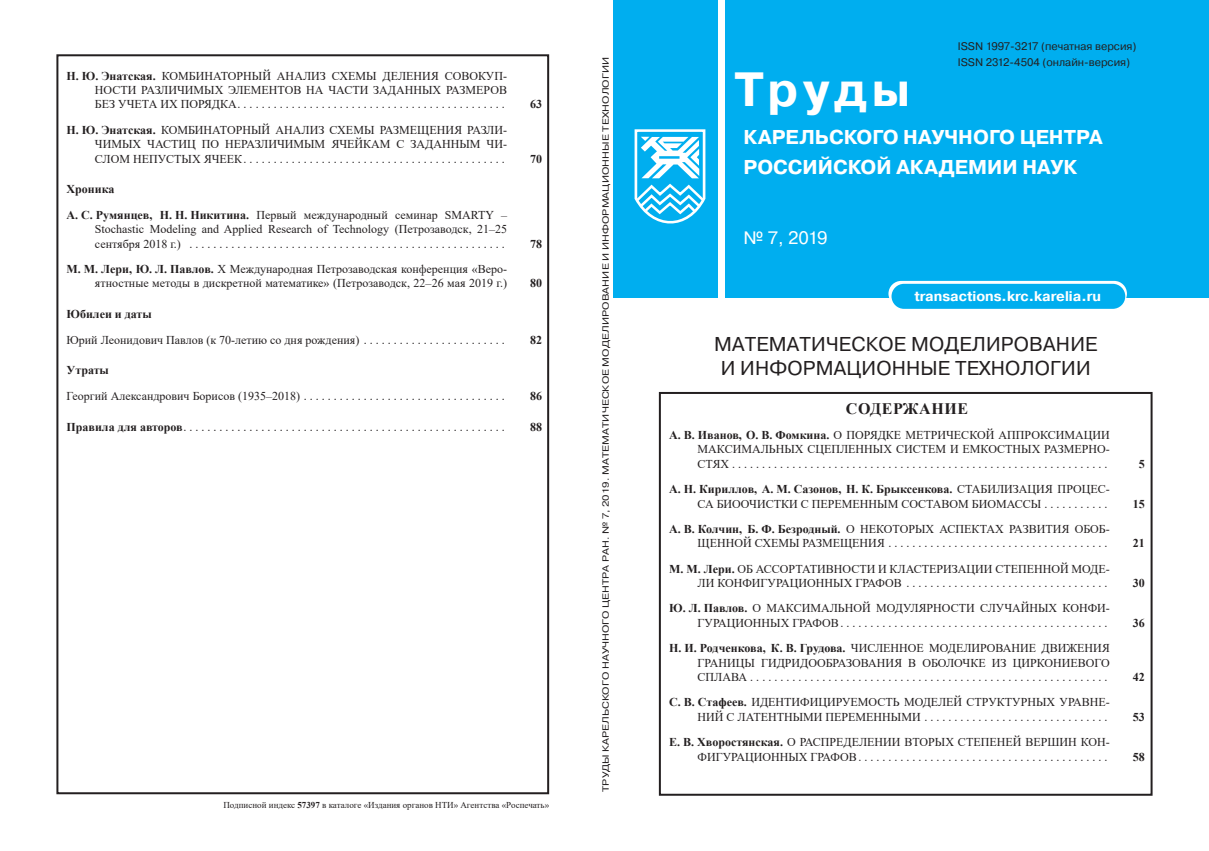
<style>
.page{position:relative;width:1209px;height:851px;background:#fff}
.page>*{position:absolute;margin:0;border:0;box-sizing:border-box;transform-origin:0 0}
.t1{font:700 48px "Pragmatica";letter-spacing:.1em;color:#fff}
.t2{font:20px/24px "Pragmatica";letter-spacing:.01em;color:#231f20;text-align:center}
.t3{font:700 20px/30px "Pragmatica";color:#fff}
.t4{font:18px "Pragmatica";color:#fff}
.t5{font:700 16px "Times New Roman";letter-spacing:.035em;color:#231f20}
.t6{font:700 14px "Pragmatica";color:#fff}
.t7{font:12px/14.4px "Times New Roman";color:#231f20}
.t8{font:700 12px/25.3px "Times New Roman";color:#231f20}
.t9{font:11px/16px "Pragmatica";color:#231f20}
.t10{font:9px "Pragmatica";letter-spacing:.01em;color:#231f20;scale:1.23 1}
.t11{font:9px "Times New Roman";color:#231f20}
.s1{font-weight:700}
.s2{font-weight:400}
</style>
<div class="page">
<div style="left:658px;top:392px;width:494px;height:403px;border:2px solid #231f20"></div>
<div style="left:613px;top:0;width:104px;height:297px;background:#00aeef"></div>
<div style="left:725px;top:0;width:483px;height:297px;background:#00aeef"></div>
<svg style="left:888px;top:281px;width:238px;height:28px"></svg>
<svg style="left:634px;top:129px;width:71px;height:94px"></svg>
<div style="left:56px;top:54px;width:493px;height:740px;border:2px solid #231f20"></div>
<p class="t7" style="left:95px;top:68px;width:413px;text-align:justify;text-indent:-28px"><span class="s1">Н. Ю. Энатская.</span> КОМБИНАТОРНЫЙ АНАЛИЗ СХЕМЫ ДЕЛЕНИЯ СОВОКУП-НОСТИ РАЗЛИЧИМЫХ ЭЛЕМЕНТОВ НА ЧАСТИ ЗАДАННЫХ РАЗМЕРОВ БЕЗ УЧЕТА ИХ ПОРЯДКА . . . . . . . . . . . . . . . . . . . . . . . . . . . . . . . . . . . . . . . . . . . .</p>
<p class="t7" style="left:95px;top:122px;width:413px;text-align:justify;text-indent:-28px"><span class="s1">Н. Ю. Энатская.</span> КОМБИНАТОРНЫЙ АНАЛИЗ СХЕМЫ РАЗМЕЩЕНИЯ РАЗЛИ-ЧИМЫХ ЧАСТИЦ ПО НЕРАЗЛИЧИМЫМ ЯЧЕЙКАМ С ЗАДАННЫМ ЧИ-СЛОМ НЕПУСТЫХ ЯЧЕЕК . . . . . . . . . . . . . . . . . . . . . . . . . . . . . . . . . . . . . . . . . . .</p>
<p class="t8" style="left:67px;top:176px;width:442px">Хроника<br>А. С. Румянцев, Н. Н. Никитина. <span class="s2">Первый международный семинар SMARTY –</span></p>
<p class="t7" style="left:95px;top:221px;width:413px">Stochastic Modeling and Applied Research of Technology (Петрозаводск, 21–25 сентября 2018 г.) . . . . . . . . . . . . . . . . . . . . . . . . . . . . . . . . . . . . . . . . . . . . . . . . . . . .</p>
<p class="t7" style="left:67px;top:261px;width:442px;text-align:right"><span class="s1">М. М. Лери, Ю. Л. Павлов.</span> X Международная Петрозаводская конференция «Веро&shy;ятностные методы в дискретной математике» (Петрозаводск, 22–26 мая 2019 г.)</p>
<p class="t8" style="left:530px;top:91px;width:13px">63</p>
<p class="t8" style="left:530px;top:145px;width:13px">70</p>
<p class="t8" style="left:530px;top:230px;width:13px">78</p>
<p class="t8" style="left:530px;top:270px;width:13px">80</p>
<p class="t8" style="left:67px;top:301px;width:87px">Юбилеи и даты</p>
<p class="t7" style="left:67px;top:332px;width:433px">Юрий Леонидович Павлов (к 70‑летию со дня рождения) . . . . . . . . . . . . . . . . . . . . . . .</p>
<p class="t8" style="left:530px;top:326px;width:13px">82</p>
<p class="t8" style="left:67px;top:357px;width:44px">Утраты</p>
<p class="t7" style="left:67px;top:388px;width:433px">Георгий Александрович Борисов (1935–2018) . . . . . . . . . . . . . . . . . . . . . . . . . . . . . . . . .</p>
<p class="t8" style="left:530px;top:382px;width:13px">86</p>
<p class="t7" style="left:67px;top:419px;width:433px"><span class="s1">Правила для авторов</span> . . . . . . . . . . . . . . . . . . . . . . . . . . . . . . . . . . . . . . . . . . . . . . . . . . . . .</p>
<p class="t8" style="left:530px;top:413px;width:13px">88</p>
<p class="t11" style="left:223px;top:798px;width:327px">Подписной индекс <span class="s1">57397</span> в каталоге «Издания органов НТИ» Агентства «Роспечать»</p>
<p class="t10" style="left:600px;top:791px;width:599px;rotate:-90deg">ТРУДЫ КАРЕЛЬСКОГО НАУЧНОГО ЦЕНТРА РАН. № 7, 2019. МАТЕМАТИЧЕСКОЕ МОДЕЛИРОВАНИЕ И ИНФОРМАЦИОННЫЕ ТЕХНОЛОГИИ</p>
<h1 class="t1" style="left:734px;top:58px;width:177px">Труды</h1>
<p class="t9" style="left:957px;top:39px;width:180px">ISSN 1997-3217 (печатная версия)<br>ISSN 2312-4504 (онлайн-версия)</p>
<h2 class="t3" style="left:743px;top:122px;width:360px">КАРЕЛЬСКОГО НАУЧНОГО ЦЕНТРА<br>РОССИЙСКОЙ АКАДЕМИИ НАУК</h2>
<h3 class="t4" style="left:743px;top:226px;width:86px">№ 7, 2019</h3>
<p class="t6" style="left:914px;top:287px;width:188px">transactions.krc.karelia.ru</p>
<h2 class="t2" style="left:714px;top:332px;width:385px">МАТЕМАТИЧЕСКОЕ МОДЕЛИРОВАНИЕ<br>И ИНФОРМАЦИОННЫЕ ТЕХНОЛОГИИ</h2>
<h3 class="t5" style="left:845px;top:396px;width:124px">СОДЕРЖАНИЕ</h3>
<p class="t7" style="left:697px;top:427px;width:413px;text-align:justify;text-indent:-28px"><span class="s1">А. В. Иванов, О. В. Фомкина.</span> О ПОРЯДКЕ МЕТРИЧЕСКОЙ АППРОКСИМАЦИИ МАКСИМАЛЬНЫХ СЦЕПЛЕННЫХ СИСТЕМ И ЕМКОСТНЫХ РАЗМЕРНО-СТЯХ . . . . . . . . . . . . . . . . . . . . . . . . . . . . . . . . . . . . . . . . . . . . . . . . . . . . . . . . . . . . . .</p>
<p class="t7" style="left:697px;top:481px;width:413px;text-indent:-28px"><span class="s1">А. Н. Кириллов, А. М. Сазонов, Н. К. Брыксенкова.</span> СТАБИЛИЗАЦИЯ ПРОЦЕС-<br>СА БИООЧИСТКИ С ПЕРЕМЕННЫМ СОСТАВОМ БИОМАССЫ . . . . . . . . . .</p>
<p class="t7" style="left:697px;top:521px;width:413px;text-indent:-28px"><span class="s1">А. В. Колчин, Б. Ф. Безродный.</span> О НЕКОТОРЫХ АСПЕКТАХ РАЗВИТИЯ ОБОБ-<br>ЩЕННОЙ СХЕМЫ РАЗМЕЩЕНИЯ . . . . . . . . . . . . . . . . . . . . . . . . . . . . . . . . . . . .</p>
<p class="t7" style="left:697px;top:561px;width:413px;text-indent:-28px"><span class="s1">М. М. Лери.</span> ОБ АССОРТАТИВНОСТИ И КЛАСТЕРИЗАЦИИ СТЕПЕННОЙ МОДЕ-<br>ЛИ КОНФИГУРАЦИОННЫХ ГРАФОВ . . . . . . . . . . . . . . . . . . . . . . . . . . . . . . . . .</p>
<p class="t7" style="left:697px;top:600px;width:413px;text-indent:-28px"><span class="s1">Ю. Л. Павлов.</span> О МАКСИМАЛЬНОЙ МОДУЛЯРНОСТИ СЛУЧАЙНЫХ КОНФИ-<br>ГУРАЦИОННЫХ ГРАФОВ . . . . . . . . . . . . . . . . . . . . . . . . . . . . . . . . . . . . . . . . . . . .</p>
<p class="t7" style="left:697px;top:640px;width:413px;text-align:justify;text-indent:-28px"><span class="s1">Н. И. Родченкова, К. В. Грудова.</span> ЧИСЛЕННОЕ МОДЕЛИРОВАНИЕ ДВИЖЕНИЯ ГРАНИЦЫ ГИДРИДООБРАЗОВАНИЯ В ОБОЛОЧКЕ ИЗ ЦИРКОНИЕВОГО СПЛАВА . . . . . . . . . . . . . . . . . . . . . . . . . . . . . . . . . . . . . . . . . . . . . . . . . . . . . . . . . . .</p>
<p class="t7" style="left:697px;top:694px;width:413px;text-indent:-28px"><span class="s1">С. В. Стафеев.</span> ИДЕНТИФИЦИРУЕМОСТЬ МОДЕЛЕЙ СТРУКТУРНЫХ УРАВНЕ-<br>НИЙ С ЛАТЕНТНЫМИ ПЕРЕМЕННЫМИ . . . . . . . . . . . . . . . . . . . . . . . . . . . . . .</p>
<p class="t7" style="left:697px;top:734px;width:413px;text-indent:-28px"><span class="s1">Е. В. Хворостянская.</span> О РАСПРЕДЕЛЕНИИ ВТОРЫХ СТЕПЕНЕЙ ВЕРШИН КОН-<br>ФИГУРАЦИОННЫХ ГРАФОВ . . . . . . . . . . . . . . . . . . . . . . . . . . . . . . . . . . . . . . . . .</p>
<p class="t8" style="left:1138px;top:450px;width:7px">5</p>
<p class="t8" style="left:1132px;top:490px;width:13px">15</p>
<p class="t8" style="left:1132px;top:530px;width:13px">21</p>
<p class="t8" style="left:1132px;top:570px;width:13px">30</p>
<p class="t8" style="left:1132px;top:609px;width:13px">36</p>
<p class="t8" style="left:1132px;top:664px;width:13px">42</p>
<p class="t8" style="left:1132px;top:703px;width:13px">53</p>
<p class="t8" style="left:1132px;top:743px;width:13px">58</p>
</div>
